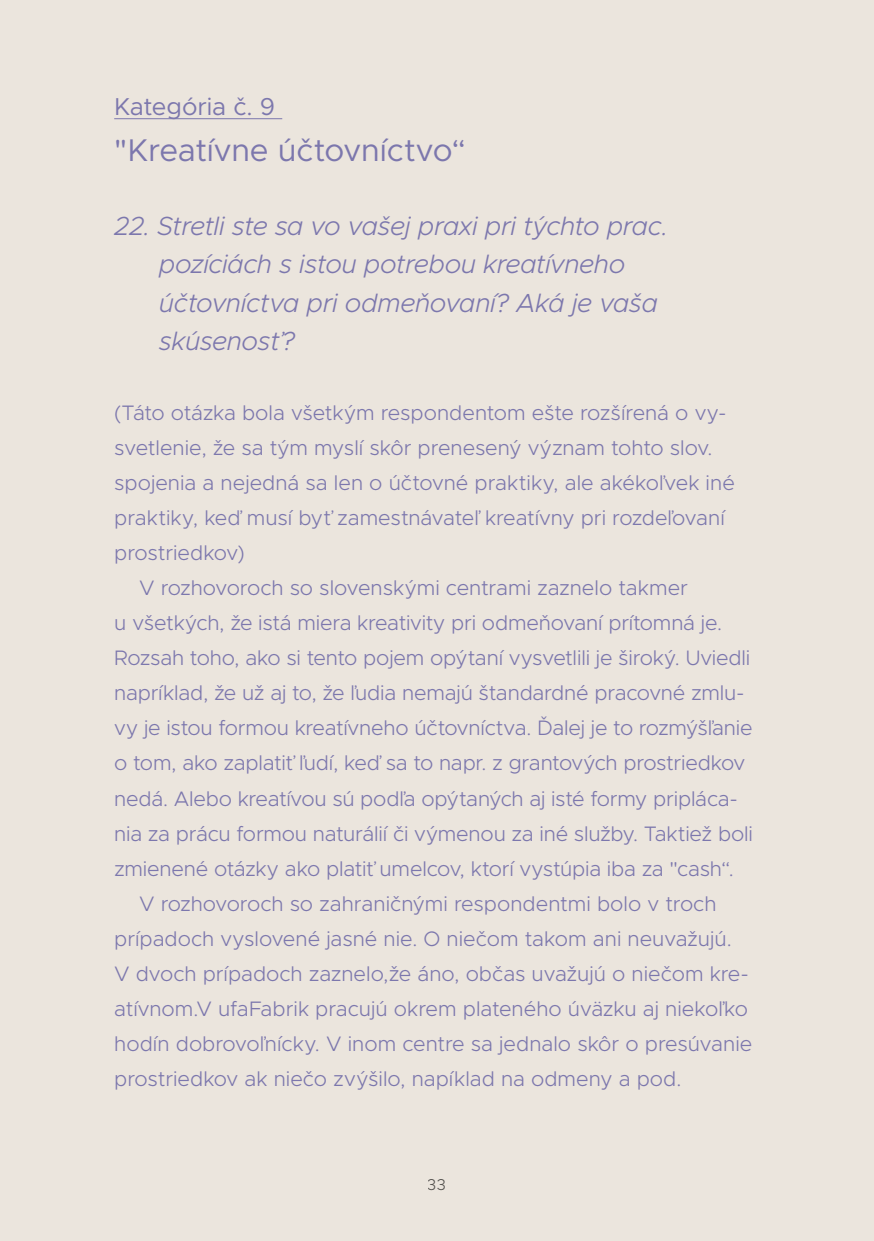
<style>
.page{position:relative;width:874px;height:1241px;background:#fff}
.page>*{position:absolute;margin:0;border:0;box-sizing:border-box;transform-origin:0 0}
.t1{font:31.5px "Metropolis";letter-spacing:-.005em;color:#7c77ad}
.t2{font:italic 300 26.25px/38.5px "Metropolis";letter-spacing:-.02em;color:#7c77ad}
.t3{font:24.5px "Metropolis";letter-spacing:-.005em;color:#7c77ad}
.t4{font:300 21px "Metropolis";letter-spacing:-.01em;color:#7c77ad}
.t5{font:300 15.75px "Metropolis";color:#000}
</style>
<div class="page">
<div style="left:0;top:0;width:873px;height:1240px;background:#ebe5dd"></div>
<hr style="left:114px;top:118px;width:168px;height:1px;background:#7c77ad">
<p class="t3" style="left:114px;top:92px;width:162px">Kategória č. 9</p>
<h1 class="t1" style="left:114px;top:130px;width:353px">"Kreatívne účtovníctvo“</h1>
<p class="t2" style="left:159px;top:206px;width:510px;text-indent:-45px">22. Stretli ste sa vo vašej praxi pri týchto prac. pozíciách s istou potrebou kreatívneho účtovníctva pri odmeňovaní? Aká je vaša skúsenosť?</p>
<p class="t4" style="left:114px;top:400px;width:613px">(Táto otázka bola všetkým respondentom ešte rozšírená o vy-</p>
<p class="t4" style="left:114px;top:435px;width:599px">svetlenie, že sa tým myslí skôr prenesený význam tohto slov.</p>
<p class="t4" style="left:114px;top:470px;width:622px">spojenia a nejedná sa len o účtovné praktiky, ale akékoľvek iné</p>
<p class="t4" style="left:114px;top:505px;width:612px">praktiky, keď musí byť zamestnávateľ kreatívny pri rozdeľovaní</p>
<p class="t4" style="left:114px;top:540px;width:132px">prostriedkov)</p>
<p class="t4" style="left:139px;top:575px;width:550px">V rozhovoroch so slovenskými centrami zaznelo takmer</p>
<p class="t4" style="left:114px;top:610px;width:609px">u všetkých, že istá miera kreativity pri odmeňovaní prítomná je.</p>
<p class="t4" style="left:114px;top:645px;width:637px">Rozsah toho, ako si tento pojem opýtaní vysvetlili je široký. Uviedli</p>
<p class="t4" style="left:114px;top:680px;width:631px">napríklad, že už aj to, že ľudia nemajú štandardné pracovné zmlu-</p>
<p class="t4" style="left:114px;top:715px;width:639px">vy je istou formou kreatívneho účtovníctva. Ďalej je to rozmýšľanie</p>
<p class="t4" style="left:114px;top:750px;width:632px">o tom, ako zaplatiť ľudí, keď sa to napr. z grantových prostriedkov</p>
<p class="t4" style="left:114px;top:785px;width:624px">nedá. Alebo kreatívou sú podľa opýtaných aj isté formy pripláca-</p>
<p class="t4" style="left:114px;top:820px;width:640px">nia za prácu formou naturálií či výmenou za iné služby. Taktiež boli</p>
<p class="t4" style="left:114px;top:855px;width:621px">zmienené otázky ako platiť umelcov, ktorí vystúpia iba za "cash“.</p>
<p class="t4" style="left:139px;top:890px;width:578px">V rozhovoroch so zahraničnými respondentmi bolo v troch</p>
<p class="t4" style="left:114px;top:925px;width:618px">prípadoch vyslovené jasné nie. O niečom takom ani neuvažujú.</p>
<p class="t4" style="left:114px;top:960px;width:635px">V dvoch prípadoch zaznelo,že áno, občas uvažujú o niečom kre-</p>
<p class="t4" style="left:114px;top:995px;width:635px">atívnom.V ufaFabrik pracujú okrem plateného úväzku aj niekoľko</p>
<p class="t4" style="left:114px;top:1030px;width:639px">hodín dobrovoľnícky. V inom centre sa jednalo skôr o presúvanie</p>
<p class="t4" style="left:114px;top:1065px;width:568px">prostriedkov ak niečo zvýšilo, napíklad na odmeny a pod.</p>
<p class="t5" style="left:427px;top:1174px;width:20px">33</p>
</div>
